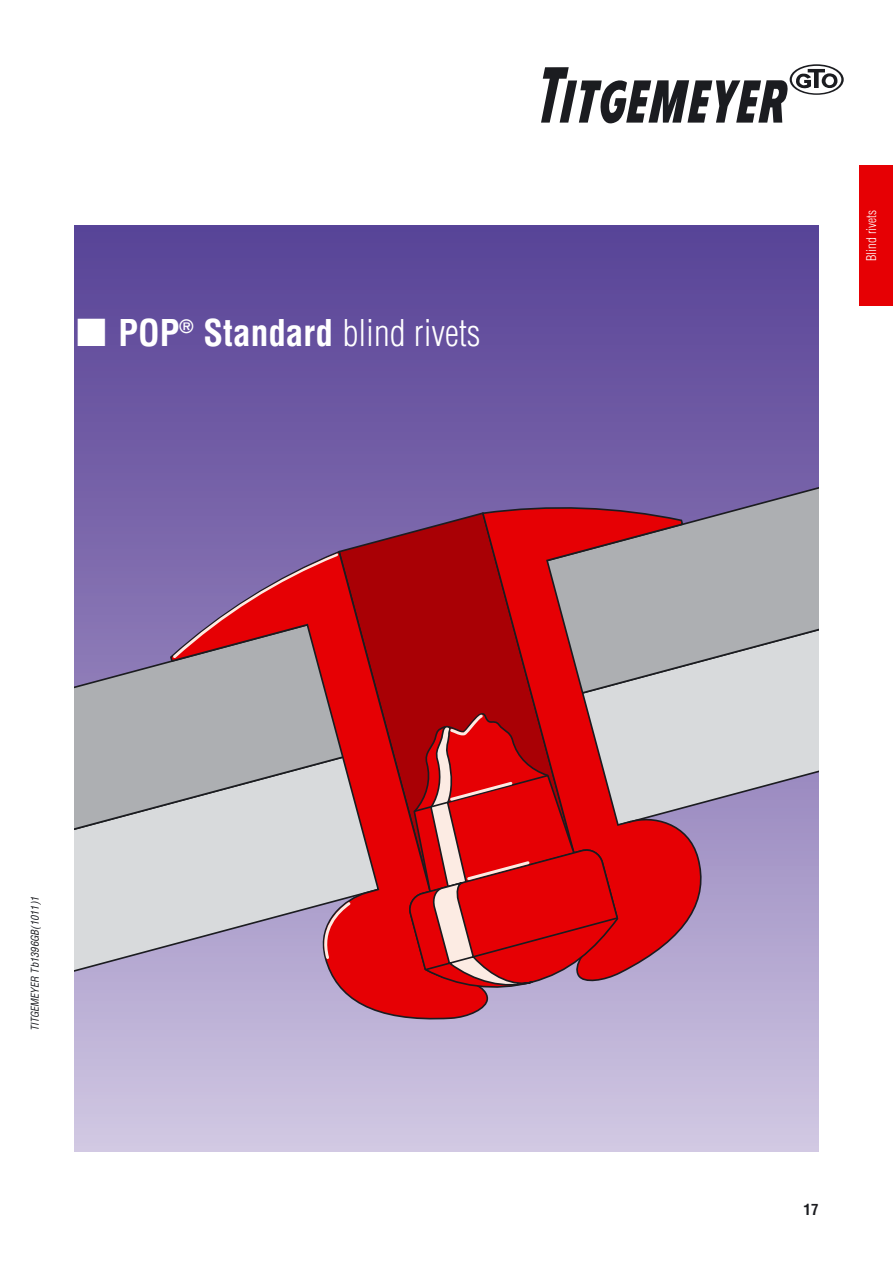
<style>
.page{position:relative;width:893px;height:1263px;background:#fff}
.page>*{position:absolute;margin:0;border:0;box-sizing:border-box;transform-origin:0 0}
.t1{font:72.75px "Ti Logo 5";color:#1b1c20}
.t2{font:700 condensed 36px "Helvetica Com";color:#fff}
.t3{font:700 condensed 15px "Helvetica Com";color:#1b1c20}
.t4{font:300 condensed 13.2px "Helvetica Com";color:#fff}
.t5{font:italic condensed 10.5px "Helvetica Com";color:#1b1c20}
.s1{font-weight:300}
</style>
<div class="page">
<div style="left:74px;top:226px;width:745px;height:925px;background:#604c9c"></div>
<div style="left:859px;top:165px;width:34px;height:141px;background:#e60004"></div>
<div style="left:74px;top:1119px;width:745px;height:32px;background:#cfc6e1"></div>
<svg style="left:74px;top:367px;width:745px;height:752px"></svg>
<svg style="left:337px;top:511px;width:144px;height:39px;background:#89385f"></svg>
<svg style="left:169px;top:550px;width:320px;height:474px;background:#c0737d"></svg>
<svg style="left:481px;top:504px;width:228px;height:482px;background:#c16a72"></svg>
<svg style="left:408px;top:703px;width:212px;height:289px;background:#d32024"></svg>
<svg style="left:173px;top:553px;width:165px;height:105px;background:#b04a67"></svg>
<svg style="left:318px;top:902px;width:33px;height:57px;background:#cb4a58"></svg>
<h2 class="t2" style="left:77px;top:313px;width:405px">■ POP<sup>®</sup> Standard <span class="s1">blind rivets</span></h2>
<h1 class="t1" style="left:540px;top:55px;width:305px">L</h1>
<p class="t4" style="left:866px;top:261px;width:52px;rotate:-90deg">Blind rivets</p>
<p class="t5" style="left:29px;top:1031px;width:136px;rotate:-90deg">TITGEMEYER Tb1396GB(1011)1</p>
<h3 class="t3" style="left:804px;top:1201px;width:16px">17</h3>
</div>
